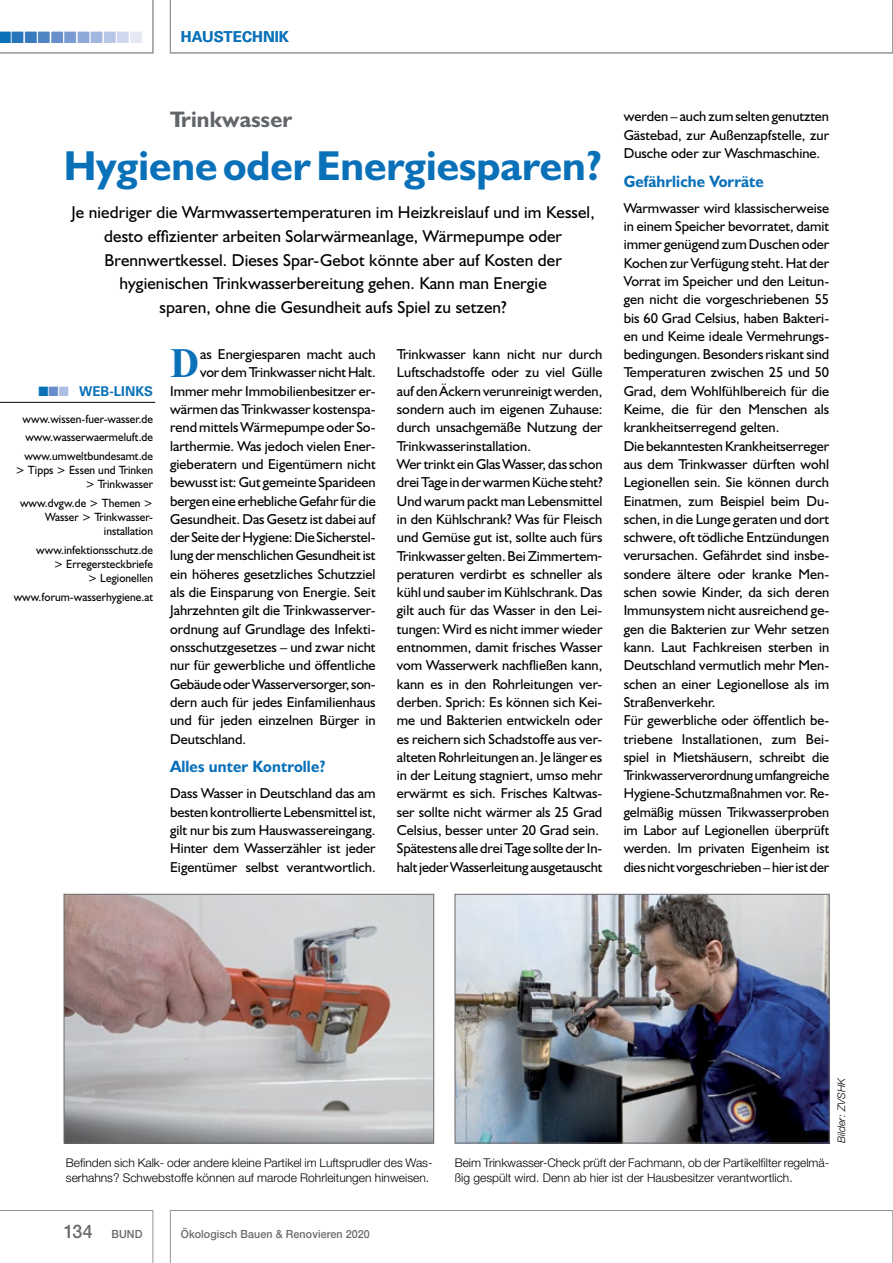
<style>
.page{position:relative;width:893px;height:1263px;background:#fff}
.page>*{position:absolute;margin:0;border:0;box-sizing:border-box;transform-origin:0 0}
.t1{font:700 42px "Humanist 521 BT";color:#0a71b9}
.t2{font:700 42px "Times New Roman";color:#0a71b9;scale:.95 1}
.t3{font:700 22.5px "Humanist 521 BT";letter-spacing:.01em;color:#616569}
.t4{font:17.25px/23.7px "Humanist 521 BT";letter-spacing:.005em;color:#000;text-align:center}
.t5{font:700 16.5px "Humanist 521 BT";letter-spacing:.005em;color:#0a71b9;scale:.95 1}
.t6{font:16.2px "Zapf Dingbats";color:#0a71b9}
.t7{font:700 15px "Univers LT";letter-spacing:.005em;color:#0a71b9}
.t8{font:14.4px/18.3px "Humanist 521 BT";color:#000;text-align:justify}
.t9{font:700 13.5px "Univers LT";letter-spacing:.005em;color:#0a71b9}
.t10{font:300 12px/15px "Helvetica Neue";color:#000}
.t11{font:12px/14.2px "Humanist 521 BT";letter-spacing:.005em;color:#000;text-align:right;scale:.95 1}
.t12{font:500 11.25px "Helvetica Neue";letter-spacing:.01em;color:#696a6d;scale:.95 1}
.t13{font:italic 300 10.5px "Helvetica Neue";letter-spacing:.005em;color:#000}
.s1{color:#2775bc}
.s2{color:#377abe}
.s3{color:#5184c4}
.s4{color:#668fca}
.s5{color:#7a9bd1}
.s6{color:#8ea9d7}
.s7{color:#a2b7df}
.s8{color:#b7c6e6}
.s9{color:#cdd7ee}
.s10{color:#e4e9f5}
.s11{color:#acbee2}
.s12{color:#fff}
.s13{font-size:18.75px}
</style>
<div class="page">
<svg style="left:170px;top:1210px;width:723px;height:53px"></svg>
<svg style="left:0;top:1210px;width:153px;height:53px"></svg>
<hr style="left:0;top:402px;width:155px;height:1px;background:#000">
<svg style="left:170px;top:0;width:723px;height:53px"></svg>
<div style="left:174px;top:23px;width:122px;height:26px;background:#fff"></div>
<svg style="left:0;top:0;width:153px;height:53px"></svg>
<img style="left:66px;top:896px;width:366px;height:245px">
<div style="left:64px;top:894px;width:370px;height:249px;border:1px solid #696a6d"></div>
<img style="left:457px;top:896px;width:370px;height:245px">
<div style="left:455px;top:894px;width:374px;height:249px;border:1px solid #696a6d"></div>
<p class="t6" style="left:-2px;top:30px;width:146px">■<span class="s1">■</span><span class="s2">■</span><span class="s3">■</span><span class="s4">■</span><span class="s5">■</span><span class="s6">■</span><span class="s7">■</span><span class="s8">■</span><span class="s9">■</span><span class="s10">■</span></p>
<p class="t7" style="left:181px;top:28px;width:110px">HAUSTECHNIK</p>
<h2 class="t3" style="left:170px;top:106px;width:124px">Trinkwasser</h2>
<h1 class="t1" style="left:64px;top:139px;width:540px">Hygiene oder Energiesparen?</h1>
<p class="t4" style="left:72px;top:200px;width:525px">Je niedriger die Warmwassertemperaturen im Heizkreislauf und im Kessel, desto effizienter arbeiten Solarwärmeanlage, Wärmepumpe oder Brennwertkessel. Dieses Spar-Gebot könnte aber auf Kosten der hygienischen Trinkwasserbereitung gehen. Kann man Energie<br>sparen, ohne die Gesundheit aufs Spiel zu setzen?</p>
<h1 class="t2" style="left:170px;top:340px;width:32px">D</h1>
<p class="t8" style="left:200px;top:345px;width:177px">as Energiesparen macht auch</p>
<p class="t8" style="left:397px;top:345px;width:207px;text-align:left">Trinkwasser kann nicht nur durch Luftschadstoffe oder zu viel Gülle auf den Äckern verunreinigt werden, sondern auch im eigenen Zuhause: durch unsachgemäße Nutzung der Trinkwasserinstallation.<br>Wer trinkt ein Glas Wasser, das schon drei Tage in der warmen Küche steht?<br>Und warum packt man Lebensmittel in den Kühlschrank? Was für Fleisch und Gemüse gut ist, sollte auch fürs Trinkwasser gelten. Bei Zimmertem&shy;peraturen verdirbt es schneller als kühl und sauber im Kühlschrank. Das gilt auch für das Wasser in den Lei&shy;tungen: Wird es nicht immer wieder entnommen, damit frisches Wasser vom Wasserwerk nachfließen kann, kann es in den Rohrleitungen ver&shy;derben. Sprich: Es können sich Kei&shy;me und Bakterien entwickeln oder es reichern sich Schadstoffe aus ver&shy;alteten Rohrleitungen an. Je länger es in der Leitung stagniert, umso mehr erwärmt es sich. Frisches Kaltwas&shy;ser sollte nicht wärmer als 25 Grad Celsius, besser unter 20 Grad sein.<br>Spätestens alle drei Tage sollte der In&shy;halt jeder Wasserleitung ausgetauscht</p>
<p class="t8" style="left:200px;top:363px;width:177px">vor dem Trinkwasser nicht Halt.</p>
<p class="t8" style="left:170px;top:381px;width:207px">Immer mehr Immobilienbesitzer er-</p>
<p class="t8" style="left:170px;top:400px;width:207px">wärmen das Trinkwasser kostenspa-</p>
<p class="t8" style="left:170px;top:418px;width:207px">rend mittels Wärmepumpe oder So-</p>
<p class="t8" style="left:170px;top:436px;width:207px">larthermie. Was jedoch vielen Ener-</p>
<p class="t8" style="left:170px;top:455px;width:207px">gieberatern und Eigentümern nicht</p>
<p class="t8" style="left:170px;top:473px;width:207px">bewusst ist: Gut gemeinte Sparideen</p>
<p class="t8" style="left:170px;top:491px;width:207px">bergen eine erhebliche Gefahr für die</p>
<p class="t8" style="left:170px;top:509px;width:207px">Gesundheit. Das Gesetz ist dabei auf</p>
<p class="t8" style="left:170px;top:528px;width:207px">der Seite der Hygiene: Die Sicherstel-</p>
<p class="t8" style="left:170px;top:546px;width:207px">lung der menschlichen Gesundheit ist</p>
<p class="t8" style="left:170px;top:564px;width:207px">ein höheres gesetzliches Schutzziel</p>
<p class="t8" style="left:170px;top:583px;width:207px">als die Einsparung von Energie. Seit</p>
<p class="t8" style="left:170px;top:601px;width:207px">Jahrzehnten gilt die Trinkwasserver-</p>
<p class="t8" style="left:170px;top:619px;width:207px">ordnung auf Grundlage des Infekti-</p>
<p class="t8" style="left:170px;top:638px;width:207px">onsschutzgesetzes – und zwar nicht</p>
<p class="t8" style="left:170px;top:656px;width:207px">nur für gewerbliche und öffentliche</p>
<p class="t8" style="left:170px;top:674px;width:207px">Gebäude oder Wasserversorger, son-</p>
<p class="t8" style="left:170px;top:692px;width:207px">dern auch für jedes Einfamilienhaus</p>
<p class="t8" style="left:170px;top:711px;width:207px">und für jeden einzelnen Bürger in</p>
<p class="t8" style="left:170px;top:729px;width:78px">Deutschland.</p>
<p class="t5" style="left:170px;top:756px;width:165px">Alles unter Kontrolle?</p>
<p class="t8" style="left:170px;top:784px;width:207px">Dass Wasser in Deutschland das am besten kontrollierte Lebensmittel ist, gilt nur bis zum Hauswassereingang.<br>Hinter dem Wasserzähler ist jeder Eigentümer selbst verantwortlich.</p>
<p class="t9" style="left:38px;top:383px;width:116px">■<span class="s4">■</span><span class="s11">■</span><span class="s12">■</span>WEB-LINKS</p>
<p class="t11" style="left:23px;top:409px;width:139px;line-height:18.5px;text-align:justify">www.wissen-fuer-wasser.de www.wasserwaermeluft.de www.umweltbundesamt.de</p>
<p class="t11" style="left:15px;top:463px;width:146px">&gt; Tipps &gt; Essen und Trinken &gt; Trinkwasser</p>
<p class="t11" style="left:20px;top:495px;width:142px">www.dvgw.de &gt; Themen &gt;<br>Wasser &gt; Trinkwasser&shy;installation</p>
<p class="t11" style="left:36px;top:542px;width:125px">www.infektionsschutz.de &gt; Erregersteckbriefe<br>&gt; Legionellen</p>
<p class="t11" style="left:14px;top:589px;width:148px">www.forum-wasserhygiene.at</p>
<p class="t8" style="left:624px;top:107px;width:207px">werden – auch zum selten genutzten Gästebad, zur Außenzapfstelle, zur Dusche oder zur Waschmaschine.</p>
<p class="t5" style="left:624px;top:171px;width:149px">Gefährliche Vorräte</p>
<p class="t8" style="left:624px;top:198px;width:207px;text-align:left">Warmwasser wird klassischerweise in einem Speicher bevorratet, damit immer genügend zum Duschen oder Kochen zur Verfügung steht. Hat der Vorrat im Speicher und den Leitun&shy;gen nicht die vorgeschriebenen 55 bis 60 Grad Celsius, haben Bakteri&shy;en und Keime ideale Vermehrungs&shy;bedingungen. Besonders riskant sind Temperaturen zwischen 25 und 50<br>Grad, dem Wohlfühlbereich für die Keime, die für den Menschen als krankheitserregend gelten.<br>Die bekanntesten Krankheitserreger aus dem Trinkwasser dürften wohl Legionellen sein. Sie können durch Einatmen, zum Beispiel beim Du&shy;schen, in die Lunge geraten und dort schwere, oft tödliche Entzündungen verursachen. Gefährdet sind insbe&shy;sondere ältere oder kranke Men&shy;schen sowie Kinder, da sich deren Immunsystem nicht ausreichend ge&shy;gen die Bakterien zur Wehr setzen kann. Laut Fachkreisen sterben in Deutschland vermutlich mehr Men&shy;schen an einer Legionellose als im Straßenverkehr.<br>Für gewerbliche oder öffentlich be&shy;triebene Installationen, zum Bei&shy;spiel in Mietshäusern, schreibt die Trinkwasserverordnung umfangreiche Hygiene-Schutzmaßnahmen vor. Re&shy;gelmäßig müssen Trikwasserproben im Labor auf Legionellen überprüft werden. Im privaten Eigenheim ist dies nicht vorgeschrieben – hier ist der</p>
<p class="t10" style="left:66px;top:1155px;width:368px">Befinden sich Kalk- oder andere kleine Partikel im Luftsprudler des Was&shy;serhahns? Schwebstoffe können auf marode Rohrleitungen hinweisen.</p>
<p class="t10" style="left:455px;top:1155px;width:376px">Beim Trinkwasser-Check prüft der Fachmann, ob der Partikelfilter regelmä&shy;ßig gespült wird. Denn ab hier ist der Hausbesitzer verantwortlich.</p>
<p class="t13" style="left:835px;top:1143px;width:67px;rotate:-90deg">Bilder: ZVSHK</p>
<p class="t12" style="left:64px;top:1227px;width:84px"><span class="s13">134</span> BUND</p>
<p class="t12" style="left:181px;top:1227px;width:201px">Ökologisch Bauen &amp; Renovieren 2020</p>
</div>
